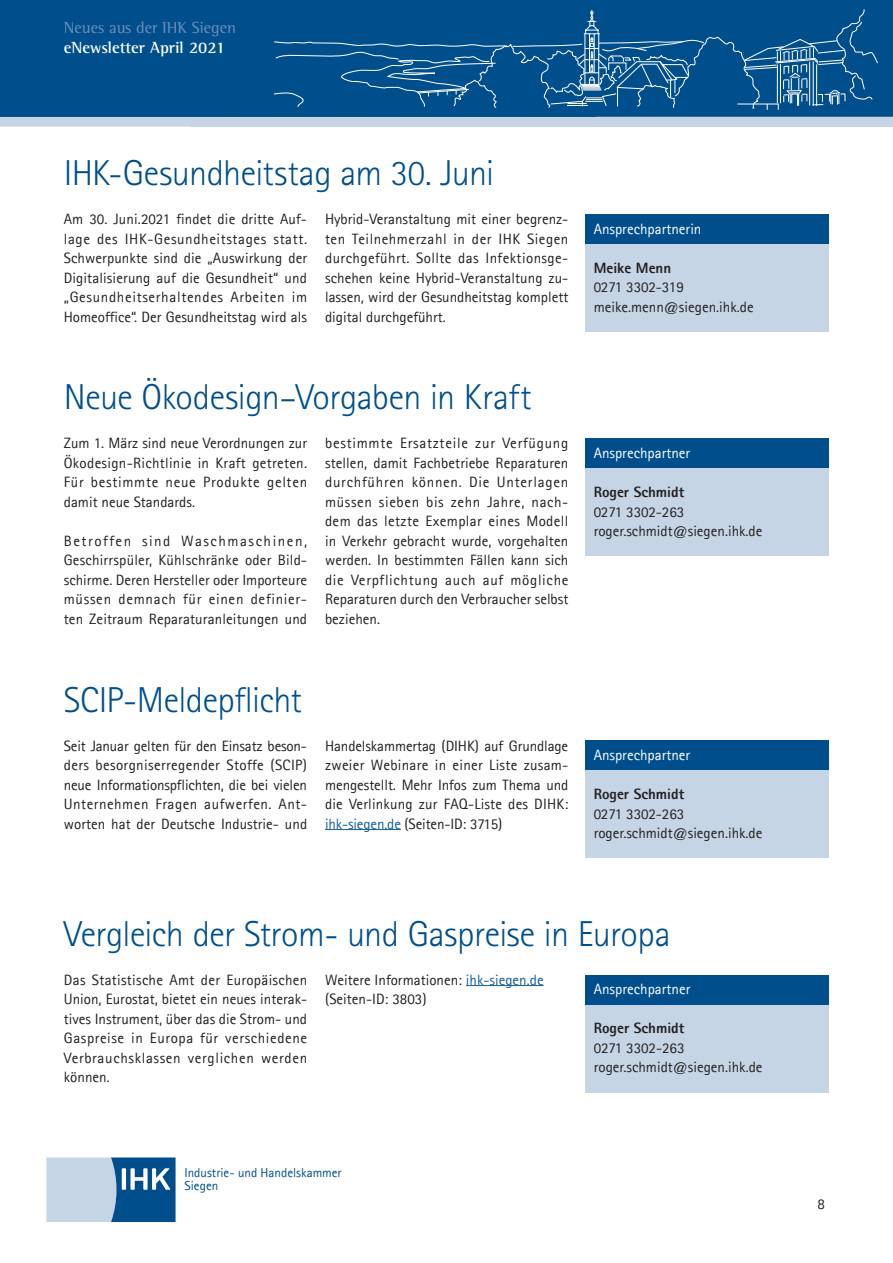
<style>
.page{position:relative;width:893px;height:1263px;background:#fff}
.page>*{position:absolute;margin:0;border:0;box-sizing:border-box;transform-origin:0 0}
.H2_5{font:300 36px "Rotis Sans Serif";letter-spacing:-.015em;color:#004f8c}
.t1{font:16.5px "Rotis Semi Serif";color:#6f8ebb}
.t2{font:700 16.5px "Rotis Semi Serif";color:#fff}
.Fließtext{font:15px/19.5px "Agfa Rotis Sans Serif";color:#231f20;text-align:justify}
.Fließtext-2{font:15px "Agfa Rotis Sans Serif";color:#fff}
.Fließtext-3{font:700 15px "Agfa Rotis Sans Serif";color:#231f20}
.t3{font:13.05px/13.4px "Agfa Rotis Sans Serif";color:#004f8c}
.s1{color:#175d9e}
</style>
<div class="page">
<div style="left:0;top:117px;width:893px;height:10px;background:#c5d5e5"></div>
<div style="left:0;top:0;width:893px;height:117px;background:#004f8c"></div>
<svg style="left:46px;top:1157px;width:130px;height:65px;background:#79a1c2"></svg>
<svg style="left:274px;top:9px;width:604px;height:103px;background:#125b94"></svg>
<div style="left:585px;top:468px;width:244px;height:88px;background:#c5d5e5"></div>
<div style="left:585px;top:438px;width:244px;height:30px;background:#004f8c"></div>
<div style="left:585px;top:244px;width:244px;height:87px;background:#c5d5e5"></div>
<div style="left:585px;top:214px;width:244px;height:30px;background:#004f8c"></div>
<div style="left:585px;top:770px;width:244px;height:88px;background:#c5d5e5"></div>
<div style="left:585px;top:741px;width:244px;height:29px;background:#004f8c"></div>
<hr style="left:325px;top:829px;width:76px;height:1px;background:#175d9e">
<hr style="left:466px;top:985px;width:78px;height:1px;background:#175d9e">
<div style="left:585px;top:1005px;width:244px;height:88px;background:#c5d5e5"></div>
<div style="left:585px;top:975px;width:244px;height:30px;background:#004f8c"></div>
<p class="t1" style="left:64px;top:18px;width:174px">Neues aus der IHK Siegen</p>
<p class="t2" style="left:64px;top:37px;width:163px">eNewsletter April 2021</p>
<p class="H2_5" style="left:64px;top:152px;width:432px">IHK-Gesundheitstag am 30. Juni</p>
<p class="Fließtext" style="left:64px;top:209px;width:245px">Am 30. Juni.2021 findet die dritte Auf&shy;lage des IHK-Gesundheitstages statt.<br>Schwerpunkte sind die „Auswirkung der Digitalisierung auf die Gesundheit“ und „Gesundheitserhaltendes Arbeiten im Homeoffice“. Der Gesundheitstag wird als</p>
<p class="Fließtext" style="left:325px;top:209px;width:245px">Hybrid-Veranstaltung mit einer begrenz&shy;ten Teilnehmerzahl in der IHK Siegen durchgeführt. Sollte das Infektionsge&shy;schehen keine Hybrid-Veranstaltung zu&shy;lassen, wird der Gesundheitstag komplett digital durchgeführt.</p>
<p class="H2_5" style="left:64px;top:376px;width:469px">Neue Ökodesign–Vorgaben in Kraft</p>
<p class="Fließtext" style="left:64px;top:433px;width:245px">Zum 1. März sind neue Verordnungen zur Ökodesign-Richtlinie in Kraft getreten.<br>Für bestimmte neue Produkte gelten damit neue Standards.</p>
<p class="Fließtext" style="left:64px;top:531px;width:245px">Betroffen sind Waschmaschinen, Geschirrspüler, Kühlschränke oder Bild&shy;schirme. Deren Hersteller oder Importeure müssen demnach für einen definier&shy;ten Zeitraum Reparaturanleitungen und</p>
<p class="Fließtext" style="left:325px;top:433px;width:245px">bestimmte Ersatzteile zur Verfügung stellen, damit Fachbetriebe Reparaturen durchführen können. Die Unterlagen müssen sieben bis zehn Jahre, nach&shy;dem das letzte Exemplar eines Modell in Verkehr gebracht wurde, vorgehalten werden. In bestimmten Fällen kann sich die Verpflichtung auch auf mögliche Reparaturen durch den Verbraucher selbst beziehen.</p>
<p class="H2_5" style="left:64px;top:679px;width:240px">SCIP-Meldepflicht</p>
<p class="Fließtext" style="left:64px;top:736px;width:245px">Seit Januar gelten für den Einsatz beson&shy;ders besorgniserregender Stoffe (SCIP) neue Informationspflichten, die bei vielen Unternehmen Fragen aufwerfen. Ant&shy;worten hat der Deutsche Industrie- und</p>
<p class="Fließtext" style="left:325px;top:736px;width:245px">Handelskammertag (DIHK) auf Grundlage zweier Webinare in einer Liste zusam&shy;mengestellt. Mehr Infos zum Thema und die Verlinkung zur FAQ-Liste des DIHK: <span class="s1">ihk-siegen.de</span> (Seiten-ID: 3715)</p>
<p class="Fließtext-2" style="left:594px;top:220px;width:109px">Ansprechpartnerin</p>
<p class="Fließtext-3" style="left:594px;top:258px;width:79px">Meike Menn</p>
<p class="Fließtext" style="left:594px;top:277px;width:92px">0271 3302-319</p>
<p class="Fließtext" style="left:594px;top:297px;width:161px">meike.menn@siegen.ihk.de</p>
<p class="Fließtext-2" style="left:594px;top:444px;width:98px">Ansprechpartner</p>
<p class="Fließtext-3" style="left:594px;top:482px;width:92px">Roger Schmidt</p>
<p class="Fließtext" style="left:594px;top:502px;width:92px">0271 3302-263</p>
<p class="Fließtext" style="left:594px;top:521px;width:170px">roger.schmidt@siegen.ihk.de</p>
<p class="Fließtext-2" style="left:594px;top:746px;width:98px">Ansprechpartner</p>
<p class="Fließtext-3" style="left:594px;top:785px;width:92px">Roger Schmidt</p>
<p class="Fließtext" style="left:594px;top:804px;width:92px">0271 3302-263</p>
<p class="Fließtext" style="left:594px;top:823px;width:170px">roger.schmidt@siegen.ihk.de</p>
<p class="H2_5" style="left:64px;top:913px;width:608px">Vergleich der Strom- und Gaspreise in Europa</p>
<p class="Fließtext" style="left:64px;top:970px;width:245px">Das Statistische Amt der Europäischen Union, Eurostat, bietet ein neues interak&shy;tives Instrument, über das die Strom- und Gaspreise in Europa für verschiedene Verbrauchsklassen verglichen werden können.</p>
<p class="Fließtext" style="left:325px;top:970px;width:220px">Weitere Informationen: <span class="s1">ihk-siegen.de </span>(Seiten-ID: 3803)</p>
<p class="t3" style="left:184px;top:1165px;width:159px">Industrie- und Handelskammer<br>Siegen</p>
<p class="Fließtext-2" style="left:594px;top:980px;width:98px">Ansprechpartner</p>
<p class="Fließtext-3" style="left:594px;top:1019px;width:92px">Roger Schmidt</p>
<p class="Fließtext" style="left:594px;top:1038px;width:92px">0271 3302-263</p>
<p class="Fließtext" style="left:594px;top:1057px;width:170px">roger.schmidt@siegen.ihk.de</p>
<p class="Fließtext" style="left:817px;top:1194px;width:9px">8</p>
</div>
